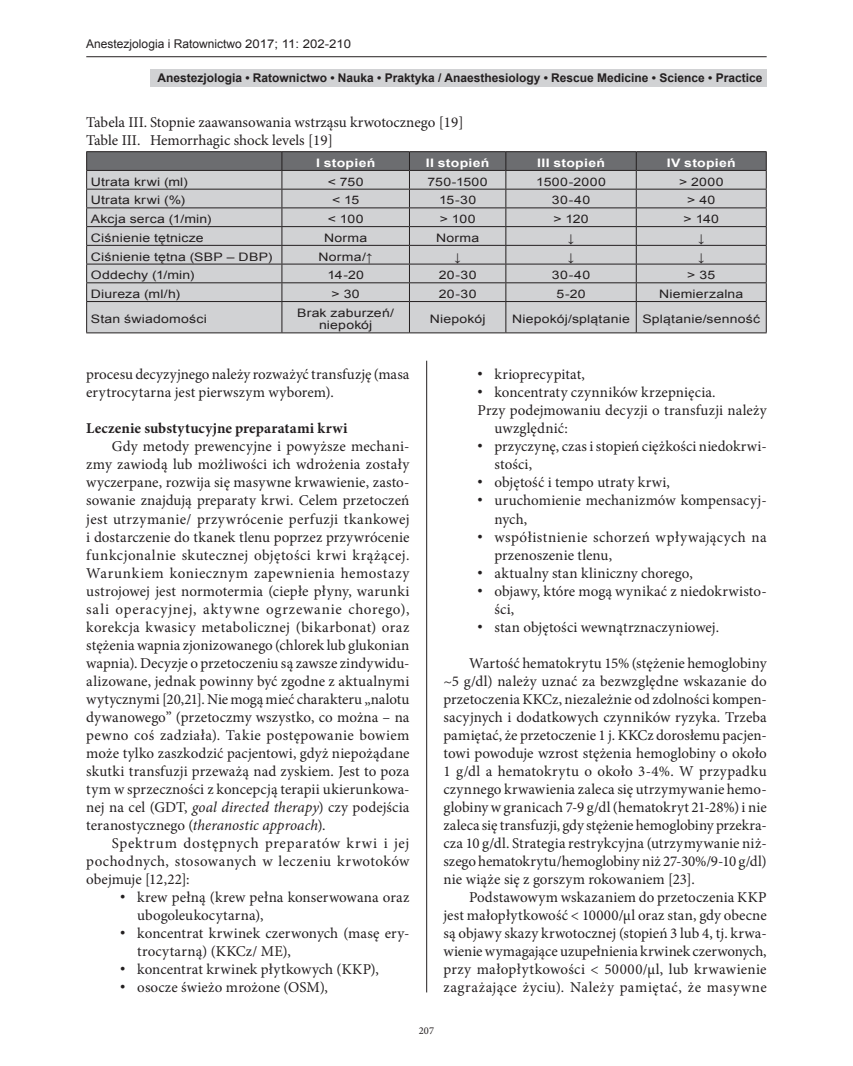
<style>
.page{position:relative;width:853px;height:1066px;background:#fff}
.page>*{position:absolute;margin:0;border:0;box-sizing:border-box;transform-origin:0 0}
.t1{font:15px/18px "Minion Pro";letter-spacing:.01em;color:#231f20}
.t2{font:700 15px "Minion Pro";letter-spacing:.01em;color:#231f20}
.t3{font:700 12px "Arial";color:#231f20}
.t4{font:12px "Arial";color:#231f20}
.t5{font:11.7px/12.6px "Arial";letter-spacing:.015em;color:#231f20;text-align:center;scale:1.2 1}
.t6{font:700 11.7px "Arial";letter-spacing:.02em;color:#fff;scale:1.2 1}
.t7{font:10.5px "Minion Pro";color:#231f20}
.s1{font-style:italic}
.s2{font-family:"Arial"}
</style>
<div class="page">
<hr style="left:86px;top:56px;width:681px;height:1px;background:#231f20">
<div style="left:150px;top:69px;width:617px;height:17px;background:#d1d2d4"></div>
<hr style="left:426px;top:361px;width:1px;height:631px;background:#231f20">
<div style="left:87px;top:302px;width:679px;height:30px;background:#d1d2d4"></div>
<hr style="left:86px;top:151px;width:196px;height:1px;background:#231f20">
<hr style="left:282px;top:151px;width:127px;height:1px;background:#231f20">
<hr style="left:409px;top:151px;width:97px;height:1px;background:#231f20">
<hr style="left:506px;top:151px;width:130px;height:1px;background:#231f20">
<hr style="left:636px;top:151px;width:131px;height:1px;background:#231f20">
<svg style="left:86px;top:152px;width:681px;height:149px;background:#bbbbbd"></svg>
<hr style="left:86px;top:301px;width:196px;height:1px;background:#231f20">
<hr style="left:86px;top:302px;width:1px;height:30px;background:#231f20">
<hr style="left:282px;top:301px;width:127px;height:1px;background:#231f20">
<hr style="left:282px;top:302px;width:1px;height:30px;background:#231f20">
<hr style="left:409px;top:301px;width:97px;height:1px;background:#231f20">
<hr style="left:409px;top:302px;width:1px;height:30px;background:#231f20">
<hr style="left:506px;top:301px;width:130px;height:1px;background:#231f20">
<hr style="left:505px;top:302px;width:1px;height:30px;background:#231f20">
<hr style="left:636px;top:301px;width:131px;height:1px;background:#231f20">
<hr style="left:636px;top:302px;width:1px;height:30px;background:#231f20">
<hr style="left:766px;top:302px;width:1px;height:30px;background:#231f20">
<hr style="left:86px;top:332px;width:196px;height:1px;background:#231f20">
<hr style="left:282px;top:332px;width:127px;height:1px;background:#231f20">
<hr style="left:409px;top:332px;width:97px;height:1px;background:#231f20">
<hr style="left:506px;top:332px;width:130px;height:1px;background:#231f20">
<hr style="left:636px;top:332px;width:131px;height:1px;background:#231f20">
<p class="t4" style="left:86px;top:36px;width:266px">Anestezjologia i Ratownictwo 2017; 11: 202-210</p>
<p class="t3" style="left:157px;top:70px;width:606px">Anestezjologia • Ratownictwo • Nauka • Praktyka / Anaesthesiology • Rescue Medicine • Science • Practice</p>
<p class="t1" style="left:86px;top:114px;width:379px">Tabela III. Stopnie zaawansowania wstrząsu krwotocznego [19]<br>Table III. Hemorrhagic shock levels [19]</p>
<p class="t6" style="left:316px;top:155px;width:51px">I stopień</p>
<p class="t6" style="left:426px;top:155px;width:54px">II stopień</p>
<p class="t6" style="left:537px;top:155px;width:58px">III stopień</p>
<p class="t6" style="left:667px;top:155px;width:59px">IV stopień</p>
<p class="t5" style="left:91px;top:175px;width:82px">Utrata krwi (ml)</p>
<p class="t5" style="left:328px;top:175px;width:31px">&lt; 750</p>
<p class="t5" style="left:428px;top:175px;width:52px">750-1500</p>
<p class="t5" style="left:536px;top:175px;width:59px">1500-2000</p>
<p class="t5" style="left:679px;top:175px;width:39px">&gt; 2000</p>
<p class="t5" style="left:91px;top:194px;width:80px">Utrata krwi (%)</p>
<p class="t5" style="left:332px;top:194px;width:24px">&lt; 15</p>
<p class="t5" style="left:439px;top:194px;width:32px">15-30</p>
<p class="t5" style="left:552px;top:194px;width:33px">30-40</p>
<p class="t5" style="left:687px;top:194px;width:25px">&gt; 40</p>
<p class="t5" style="left:91px;top:213px;width:102px">Akcja serca (1/min)</p>
<p class="t5" style="left:328px;top:213px;width:31px">&lt; 100</p>
<p class="t5" style="left:440px;top:213px;width:31px">&gt; 100</p>
<p class="t5" style="left:553px;top:213px;width:31px">&gt; 120</p>
<p class="t5" style="left:683px;top:213px;width:31px">&gt; 140</p>
<p class="t5" style="left:91px;top:232px;width:95px">Ciśnienie tętnicze</p>
<p class="t5" style="left:324px;top:232px;width:37px">Norma</p>
<p class="t5" style="left:436px;top:232px;width:37px">Norma</p>
<p class="t5" style="left:567px;top:232px;width:7px">↓</p>
<p class="t5" style="left:698px;top:232px;width:7px">↓</p>
<p class="t5" style="left:91px;top:250px;width:153px">Ciśnienie tętna (SBP – DBP)</p>
<p class="t5" style="left:318px;top:250px;width:47px">Norma/↑</p>
<p class="t5" style="left:454px;top:250px;width:7px">↓</p>
<p class="t5" style="left:567px;top:250px;width:7px">↓</p>
<p class="t5" style="left:698px;top:250px;width:7px">↓</p>
<p class="t5" style="left:91px;top:269px;width:88px">Oddechy (1/min)</p>
<p class="t5" style="left:327px;top:269px;width:32px">14-20</p>
<p class="t5" style="left:439px;top:269px;width:33px">20-30</p>
<p class="t5" style="left:552px;top:269px;width:33px">30-40</p>
<p class="t5" style="left:687px;top:269px;width:25px">&gt; 35</p>
<p class="t5" style="left:91px;top:288px;width:76px">Diureza (ml/h)</p>
<p class="t5" style="left:332px;top:288px;width:25px">&gt; 30</p>
<p class="t5" style="left:439px;top:288px;width:33px">20-30</p>
<p class="t5" style="left:556px;top:288px;width:26px">5-20</p>
<p class="t5" style="left:659px;top:288px;width:72px">Niemierzalna</p>
<p class="t5" style="left:91px;top:313px;width:98px">Stan świadomości</p>
<p class="t5" style="left:297px;top:306px;width:82px">Brak zaburzeń/ niepokój</p>
<p class="t5" style="left:430px;top:313px;width:48px">Niepokój</p>
<p class="t5" style="left:512px;top:313px;width:208px">Niepokój/splątanie Splątanie/senność</p>
<p class="t1" style="left:86px;top:366px;width:325px">procesu decyzyjnego należy rozważyć transfuzję (masa erytrocytarna jest pierwszym wyborem).</p>
<p class="t2" style="left:86px;top:418px;width:263px">Leczenie substytucyjne preparatami krwi</p>
<p class="t1" style="left:86px;top:438px;width:325px;text-align:justify;text-indent:25px">Gdy metody prewencyjne i powyższe mechani&shy;zmy zawiodą lub możliwości ich wdrożenia zostały wyczerpane, rozwija się masywne krwawienie, zasto&shy;sowanie znajdują preparaty krwi. Celem przetoczeń jest utrzymanie/ przywrócenie perfuzji tkankowej i dostarczenie do tkanek tlenu poprzez przywrócenie funkcjonalnie skutecznej objętości krwi krążącej.<br>Warunkiem koniecznym zapewnienia hemostazy ustrojowej jest normotermia (ciepłe płyny, warunki sali operacyjnej, aktywne ogrzewanie chorego), korekcja kwasicy metabolicznej (bikarbonat) oraz stężenia wapnia zjonizowanego (chlorek lub glukonian wapnia). Decyzje o przetoczeniu są zawsze zindywidu&shy;alizowane, jednak powinny być zgodne z aktualnymi wytycznymi [20,21]. Nie mogą mieć charakteru „nalotu dywanowego” (przetoczmy wszystko, co można – na pewno coś zadziała). Takie postępowanie bowiem może tylko zaszkodzić pacjentowi, gdyż niepożądane skutki transfuzji przeważą nad zyskiem. Jest to poza tym w sprzeczności z koncepcją terapii ukierunkowa&shy;nej na cel (GDT, <span class="s1">goal directed therapy</span>) czy podejścia teranostycznego (<span class="s1">theranostic approach</span>).</p>
<p class="t1" style="left:86px;top:834px;width:325px;text-align:justify;text-indent:26px">Spektrum dostępnych preparatów krwi i jej pochodnych, stosowanych w leczeniu krwotoków obejmuje [12,22]:</p>
<p class="t1" style="left:137px;top:888px;width:274px;text-indent:-17px"><span class="s2">•</span> krew pełną (krew pełna konserwowana oraz ubogoleukocytarna),</p>
<p class="t1" style="left:137px;top:924px;width:274px;text-indent:-17px"><span class="s2">•</span> koncentrat krwinek czerwonych (masę ery&shy;trocytarną) (KKCz/ ME),</p>
<p class="t1" style="left:120px;top:960px;width:260px"><span class="s2">•</span> koncentrat krwinek płytkowych (KKP),</p>
<p class="t1" style="left:120px;top:978px;width:209px"><span class="s2">•</span> osocze świeżo mrożone (OSM),</p>
<p class="t1" style="left:477px;top:366px;width:109px"><span class="s2">•</span> krioprecypitat,</p>
<p class="t1" style="left:477px;top:384px;width:240px"><span class="s2">•</span> koncentraty czynników krzepnięcia.</p>
<p class="t1" style="left:477px;top:402px;width:291px">Przy podejmowaniu decyzji o transfuzji należy</p>
<p class="t1" style="left:494px;top:420px;width:75px">uwzględnić:</p>
<p class="t1" style="left:494px;top:438px;width:274px;text-indent:-17px"><span class="s2">•</span> przyczynę, czas i stopień ciężkości niedokrwi&shy;stości,</p>
<p class="t1" style="left:477px;top:474px;width:194px"><span class="s2">•</span> objętość i tempo utraty krwi,</p>
<p class="t1" style="left:494px;top:492px;width:274px;text-indent:-17px"><span class="s2">•</span> uruchomienie mechanizmów kompensacyj&shy;nych,</p>
<p class="t1" style="left:494px;top:528px;width:274px;text-indent:-17px"><span class="s2">•</span> współistnienie schorzeń wpływających na przenoszenie tlenu,</p>
<p class="t1" style="left:477px;top:564px;width:217px"><span class="s2">•</span> aktualny stan kliniczny chorego,</p>
<p class="t1" style="left:494px;top:582px;width:274px;text-indent:-17px"><span class="s2">•</span> objawy, które mogą wynikać z niedokrwisto&shy;ści,</p>
<p class="t1" style="left:477px;top:618px;width:243px"><span class="s2">•</span> stan objętości wewnątrznaczyniowej.</p>
<p class="t1" style="left:443px;top:654px;width:325px;text-align:justify;text-indent:26px">Wartość hematokrytu 15% (stężenie hemoglobiny ~5 g/dl) należy uznać za bezwzględne wskazanie do przetoczenia KKCz, niezależnie od zdolności kompen&shy;sacyjnych i dodatkowych czynników ryzyka. Trzeba pamiętać, że przetoczenie 1 j. KKCz dorosłemu pacjen&shy;towi powoduje wzrost stężenia hemoglobiny o około 1 g/dl a hematokrytu o około 3-4%. W przypadku czynnego krwawienia zaleca się utrzymywanie hemo&shy;globiny w granicach 7-9 g/dl (hematokryt 21-28%) i nie zaleca się transfuzji, gdy stężenie hemoglobiny przekra&shy;cza 10 g/dl. Strategia restrykcyjna (utrzymywanie niż&shy;szego hematokrytu/hemoglobiny niż 27-30%/9‑10 g/dl) nie wiąże się z gorszym rokowaniem [23].</p>
<p class="t1" style="left:443px;top:888px;width:325px;text-align:justify;text-indent:26px">Podstawowym wskazaniem do przetoczenia KKP jest małopłytkowość &lt; 10000/μl oraz stan, gdy obecne są objawy skazy krwotocznej (stopień 3 lub 4, tj. krwa&shy;wienie wymagające uzupełnienia krwinek czerwonych, przy małopłytkowości &lt; 50000/μl, lub krwawienie zagrażające życiu). Należy pamiętać, że masywne</p>
<p class="t7" style="left:419px;top:1023px;width:17px">207</p>
</div>
